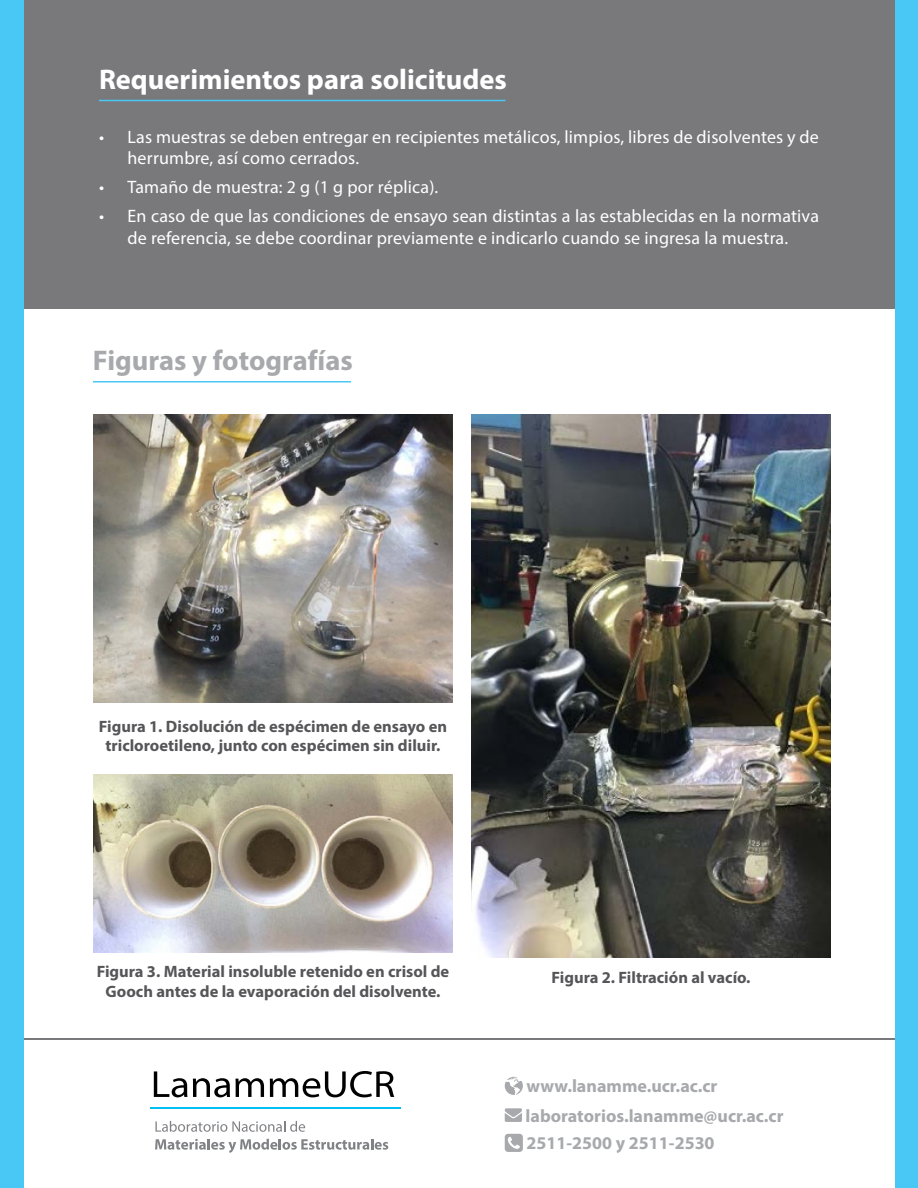
<style>
.page{position:relative;width:918px;height:1188px;background:#fff}
.page>*{position:absolute;margin:0;border:0;box-sizing:border-box;transform-origin:0 0}
.t1{font:700 28.5px "Myriad Pro";color:#fff}
.t2{font:700 28.5px "Myriad Pro";color:#a7a9ac}
.t3{font:18px/21.6px "Myriad Pro";letter-spacing:.01em;color:#fff}
.t4{font:700 18px/30px "Myriad Pro";color:#a7a9ac}
.t5{font:700 16.5px/19.8px "Myriad Pro";color:#565659;text-align:center}
</style>
<div class="page">
<div style="left:0;top:0;width:918px;height:308px;background:#79797c"></div>
<hr style="left:0;top:1038px;width:918px;height:1px;background:#565659">
<hr style="left:99px;top:100px;width:407px;height:1px;background:#49c8f5">
<hr style="left:93px;top:381px;width:258px;height:1px;background:#49c8f5">
<div style="left:0;top:0;width:24px;height:1188px;background:#49c8f5"></div>
<div style="left:896px;top:0;width:22px;height:1188px;background:#49c8f5"></div>
<svg style="left:155px;top:1121px;width:150px;height:11px"></svg>
<svg style="left:155px;top:1139px;width:233px;height:14px"></svg>
<hr style="left:151px;top:1107px;width:250px;height:2px;background:#00c0f3">
<svg style="left:154px;top:1071px;width:33px;height:26px"></svg>
<svg style="left:193px;top:1078px;width:71px;height:19px"></svg>
<svg style="left:270px;top:1071px;width:124px;height:26px"></svg>
<svg style="left:505px;top:1077px;width:18px;height:18px"></svg>
<svg style="left:505px;top:1108px;width:17px;height:14px"></svg>
<svg style="left:505px;top:1134px;width:18px;height:18px"></svg>
<img style="left:93px;top:414px;width:360px;height:289px">
<img style="left:471px;top:414px;width:360px;height:543px">
<img style="left:93px;top:774px;width:360px;height:178px">
<h1 class="t1" style="left:99px;top:61px;width:410px">Requerimientos para solicitudes</h1>
<p class="t3" style="left:127px;top:125px;width:693px;text-indent:-28px">• Las muestras se deben entregar en recipientes metálicos, limpios, libres de disolventes y de herrumbre, así como cerrados.</p>
<p class="t3" style="left:99px;top:176px;width:341px">• Tamaño de muestra: 2 g (1 g por réplica).</p>
<p class="t3" style="left:99px;top:205px;width:722px;text-align:center">• En caso de que las condiciones de ensayo sean distintas a las establecidas en la normativa de referencia, se debe coordinar previamente e indicarlo cuando se ingresa la muestra.</p>
<h1 class="t2" style="left:93px;top:342px;width:261px">Figuras y fotografías</h1>
<p class="t5" style="left:99px;top:716px;width:350px">Figura 1. Disolución de espécimen de ensayo en tricloroetileno, junto con espécimen sin diluir.</p>
<p class="t5" style="left:97px;top:961px;width:354px">Figura 3. Material insoluble retenido en crisol de<br>Gooch antes de la evaporación del disolvente.</p>
<p class="t5" style="left:552px;top:967px;width:200px">Figura 2. Filtración al vacío.</p>
<p class="t4" style="left:526px;top:1070px;width:259px">www.lanamme.ucr.ac.cr laboratorios.lanamme@ucr.ac.cr</p>
<p class="t4" style="left:527px;top:1127px;width:190px">2511-2500 y 2511-2530</p>
</div>
